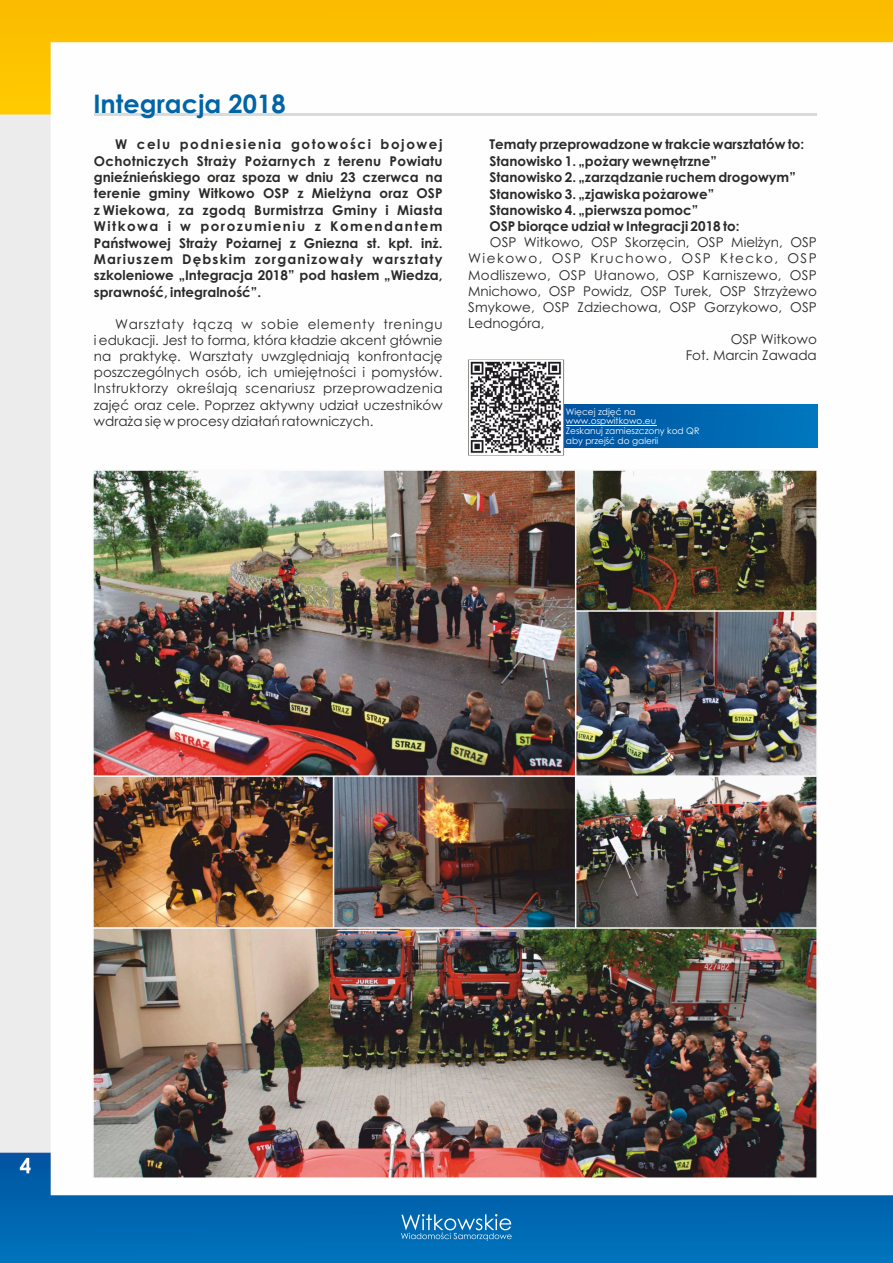
<style>
.page{position:relative;width:893px;height:1263px;background:#fff}
.page>*{position:absolute;margin:0;border:0;box-sizing:border-box;transform-origin:0 0}
.t1{font:700 25.5px "Century Gothic";color:#0065a7}
.t2{font:700 13.5px/16.4px "Century Gothic";color:#2a2a29;text-align:justify}
.t3{font:13.5px/16px "Century Gothic";color:#2a2a29;text-align:justify}
.t4{font:13.5px "Century Gothic";letter-spacing:.025em;color:#2a2a29}
.t5{font:13.5px "Century Gothic";letter-spacing:.11em;color:#2a2a29}
.t6{font:9px/9.6px "Century Gothic";color:#fefefe}
</style>
<div class="page">
<img style="left:0;top:0;width:893px;height:1263px">
<svg style="left:401px;top:1214px;width:111px;height:27px;background:#3287c1"></svg>
<svg style="left:20px;top:1158px;width:11px;height:15px"></svg>
<hr style="left:94px;top:114px;width:723px;height:2px;background:#d9dada">
<img style="left:93px;top:470px;width:724px;height:709px">
<div style="left:563px;top:405px;width:255px;height:42px;background:linear-gradient(to right,#0053a0,#0078be)"></div>
<hr style="left:566px;top:425px;width:90px;height:1px;background:#fefefe">
<svg style="left:468px;top:359px;width:96px;height:97px"></svg>
<img style="left:469px;top:361px;width:94px;height:93px">
<h1 class="t1" style="left:93px;top:94px;width:194px">Integracja 2018</h1>
<p class="t2" style="left:94px;top:137px;width:350px;text-indent:21px">W celu podniesienia gotowości bojowej Ochotniczych Straży Pożarnych z terenu Powiatu gnieźnieńskiego oraz spoza w dniu 23 czerwca na terenie gminy Witkowo OSP z Mielżyna oraz OSP z Wiekowa, za zgodą Burmistrza Gminy i Miasta Witkowa i w porozumieniu z Komendantem Państwowej Straży Pożarnej z Gniezna st. kpt. inż.<br>Mariuszem Dębskim zorganizowały warsztaty szkoleniowe „Integracja 2018” pod hasłem „Wiedza, sprawność, integralność”.</p>
<p class="t3" style="left:94px;top:317px;width:350px;text-indent:21px">Warsztaty łączą w sobie elementy treningu i edukacji. Jest to forma, która kładzie akcent głównie na praktykę. Warsztaty uwzględniają konfrontację poszczególnych osób, ich umiejętności i pomysłów.<br>Instruktorzy określają scenariusz przeprowadzenia zajęć oraz cele. Poprzez aktywny udział uczestników wdraża się w procesy działań ratowniczych.</p>
<p class="t2" style="left:489px;top:138px;width:316px;text-align:left">Tematy przeprowadzone w trakcie warsztatów to:<br>Stanowisko 1. „pożary wewnętrzne”<br>Stanowisko 2. „zarządzanie ruchem drogowym” Stanowisko 3. „zjawiska pożarowe”<br>Stanowisko 4. „pierwsza pomoc”<br>OSP biorące udział w Integracji 2018 to:</p>
<p class="t3" style="left:490px;top:236px;width:328px">OSP Witkowo, OSP Skorzęcin, OSP Mielżyn, OSP</p>
<p class="t5" style="left:468px;top:253px;width:350px">Wiekowo, OSP Kruchowo, OSP Kłecko, OSP</p>
<p class="t4" style="left:468px;top:269px;width:350px">Modliszewo, OSP Ułanowo, OSP Karniszewo, OSP</p>
<p class="t3" style="left:468px;top:284px;width:350px">Mnichowo, OSP Powidz, OSP Turek, OSP Strzyżewo</p>
<p class="t3" style="left:468px;top:300px;width:350px">Smykowe, OSP Zdziechowa, OSP Gorzykowo, OSP</p>
<p class="t3" style="left:468px;top:316px;width:78px">Lednogóra,</p>
<p class="t3" style="left:731px;top:332px;width:88px">OSP Witkowo</p>
<p class="t3" style="left:686px;top:348px;width:133px">Fot. Marcin Zawada</p>
<p class="t6" style="left:566px;top:407px;width:135px">Więcej zdjęć na www.ospwitkowo.eu<br>Zeskanuj zamieszczony kod QR aby przejść do galerii</p>
</div>
